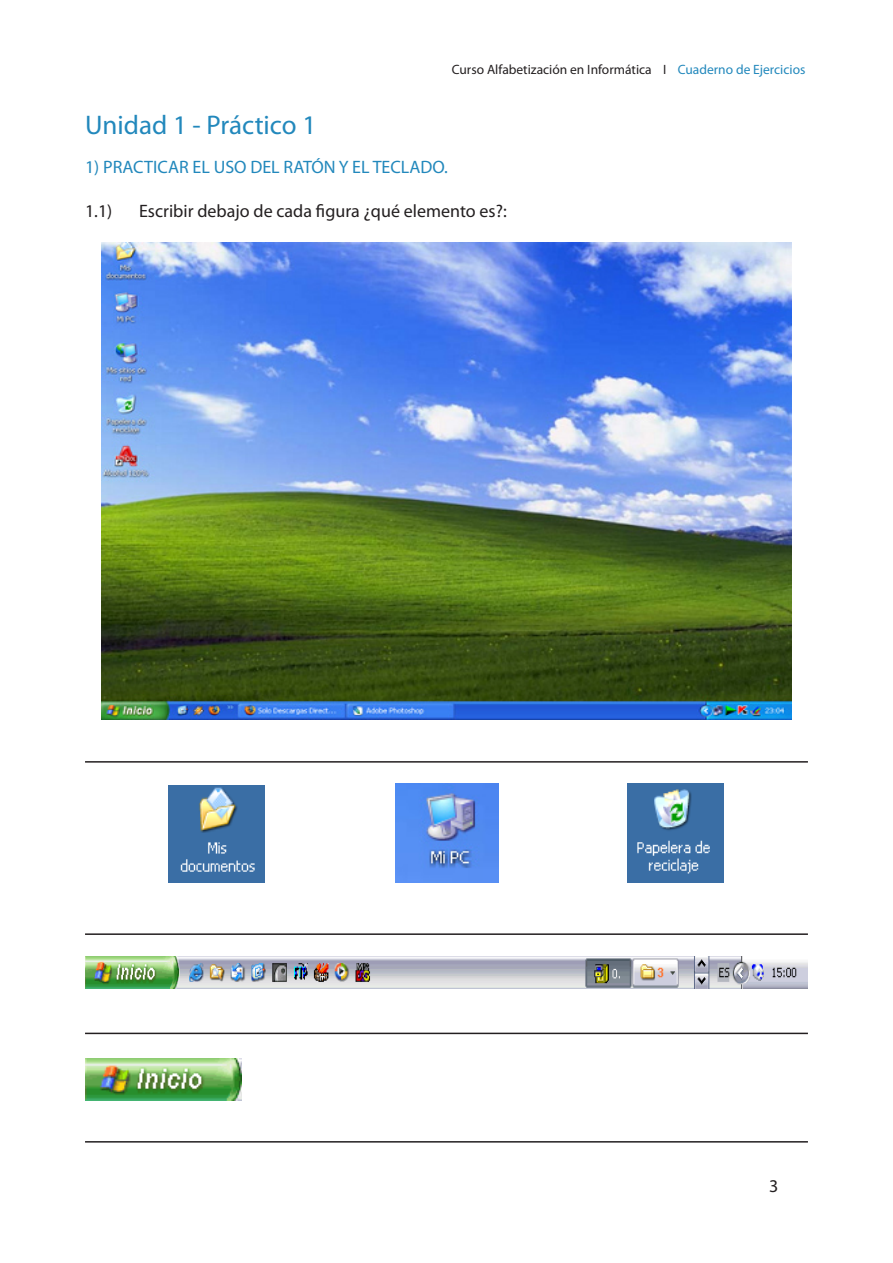
<style>
.page{position:relative;width:893px;height:1263px;background:#fff}
.page>*{position:absolute;margin:0;border:0;box-sizing:border-box;transform-origin:0 0}
.t1{font:27px "Myriad Pro";color:#2288bc}
.t2{font:18px "Myriad Pro";color:#231f20}
.t3{font:18px "Myriad Pro";color:#2288bc}
.t4{font:13.5px "Myriad Pro";color:#231f20}
.s1{color:#2288bc}
</style>
<div class="page">
<img style="left:101px;top:242px;width:691px;height:478px">
<img style="left:168px;top:786px;width:96px;height:96px">
<img style="left:395px;top:783px;width:104px;height:99px">
<img style="left:628px;top:784px;width:96px;height:98px">
<img style="left:85px;top:957px;width:723px;height:31px">
<img style="left:85px;top:1058px;width:156px;height:42px">
<hr style="left:85px;top:761px;width:723px;height:2px;background:#231f20">
<hr style="left:85px;top:933px;width:723px;height:2px;background:#231f20">
<hr style="left:85px;top:1033px;width:723px;height:1px;background:#231f20">
<hr style="left:85px;top:1141px;width:723px;height:1px;background:#231f20">
<p class="t4" style="left:452px;top:61px;width:355px">Curso Alfabetización en Informática I <span class="s1">Cuaderno de Ejercicios</span></p>
<p class="t1" style="left:85px;top:108px;width:233px">Unidad 1 - Práctico 1</p>
<p class="t3" style="left:85px;top:156px;width:364px">1) PRACTICAR EL USO DEL RATÓN Y EL TECLADO.</p>
<p class="t2" style="left:85px;top:199px;width:29px">1.1)</p>
<p class="t2" style="left:139px;top:199px;width:369px">Escribir debajo de cada figura ¿qué elemento es?:</p>
<h2 class="t2" style="left:769px;top:1175px;width:11px">3</h2>
</div>
